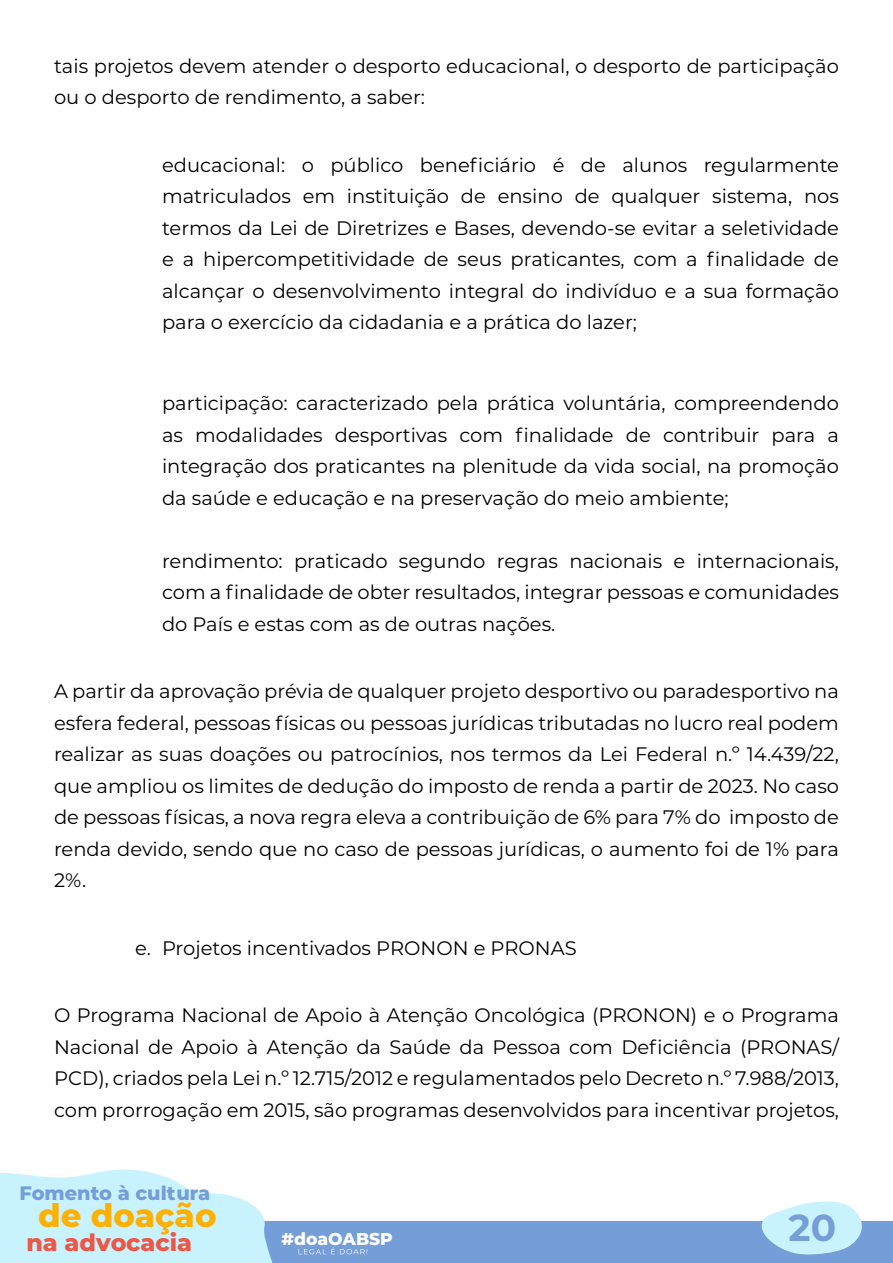
<style>
.page{position:relative;width:893px;height:1263px;background:#fff}
.page>*{position:absolute;margin:0;border:0;box-sizing:border-box;transform-origin:0 0}
.t1{font:700 37.5px "Montserrat";color:#769fd8}
.t2{font:800 32.25px "Montserrat";color:#ffb000}
.t3{font:800 23.7px "Montserrat";color:#ed5745}
.t4{font:19.5px/31.5px "Montserrat";color:#000;text-align:justify}
.t5{font:800 19.35px "Montserrat";color:#759ed9}
.t6{font:800 17.1px "Montserrat";color:#fff}
</style>
<div class="page">
<div style="left:142px;top:1221px;width:750px;height:42px;background:#759ed9"></div>
<svg style="left:0;top:1169px;width:273px;height:94px;background:#d0f3fe"></svg>
<svg style="left:299px;top:1248px;width:69px;height:6px"></svg>
<svg style="left:761px;top:1201px;width:101px;height:54px"></svg>
<p class="t4" style="left:54px;top:50px;width:786px">tais projetos devem atender o desporto educacional, o desporto de participação ou o desporto de rendimento, a saber:</p>
<p class="t4" style="left:162px;top:149px;width:678px;text-indent:-27px">● educacional: o público beneficiário é de alunos regularmente matriculados em instituição de ensino de qualquer sistema, nos termos da Lei de Diretrizes e Bases, devendo-se evitar a seletividade e a hipercompetitividade de seus praticantes, com a finalidade de alcançar o desenvolvimento integral do indivíduo e a sua formação para o exercício da cidadania e a prática do lazer;</p>
<p class="t4" style="left:162px;top:387px;width:678px;text-indent:-27px">● participação: caracterizado pela prática voluntária, compreendendo as modalidades desportivas com finalidade de contribuir para a integração dos praticantes na plenitude da vida social, na promoção da saúde e educação e na preservação do meio ambiente;</p>
<p class="t4" style="left:162px;top:544px;width:678px;text-indent:-27px">● rendimento: praticado segundo regras nacionais e internacionais, com a finalidade de obter resultados, integrar pessoas e comunidades do País e estas com as de outras nações.</p>
<p class="t4" style="left:54px;top:675px;width:787px">A partir da aprovação prévia de qualquer projeto desportivo ou paradesportivo na esfera federal, pessoas físicas ou pessoas jurídicas tributadas no lucro real podem realizar as suas doações ou patrocínios, nos termos da Lei Federal n.º 14.439/22, que ampliou os limites de dedução do imposto de renda a partir de 2023. No caso de pessoas físicas, a nova regra eleva a contribuição de 6% para 7% do imposto de renda devido, sendo que no caso de pessoas jurídicas, o aumento foi de 1% para 2%.</p>
<p class="t4" style="left:135px;top:931px;width:443px">e. Projetos incentivados PRONON e PRONAS</p>
<p class="t4" style="left:54px;top:999px;width:786px">O Programa Nacional de Apoio à Atenção Oncológica (PRONON) e o Programa Nacional de Apoio à Atenção da Saúde da Pessoa com Deficiência (PRONAS/ PCD), criados pela Lei n.º 12.715/2012 e regulamentados pelo Decreto n.º 7.988/2013, com prorrogação em 2015, são programas desenvolvidos para incentivar projetos,</p>
<p class="t5" style="left:20px;top:1178px;width:192px">Fomento à cultura</p>
<h2 class="t2" style="left:38px;top:1192px;width:180px">de doação</h2>
<p class="t3" style="left:26px;top:1225px;width:167px">na advocacia</p>
<p class="t6" style="left:282px;top:1226px;width:113px">#doaOABSP</p>
<h1 class="t1" style="left:789px;top:1201px;width:49px">20</h1>
</div>
